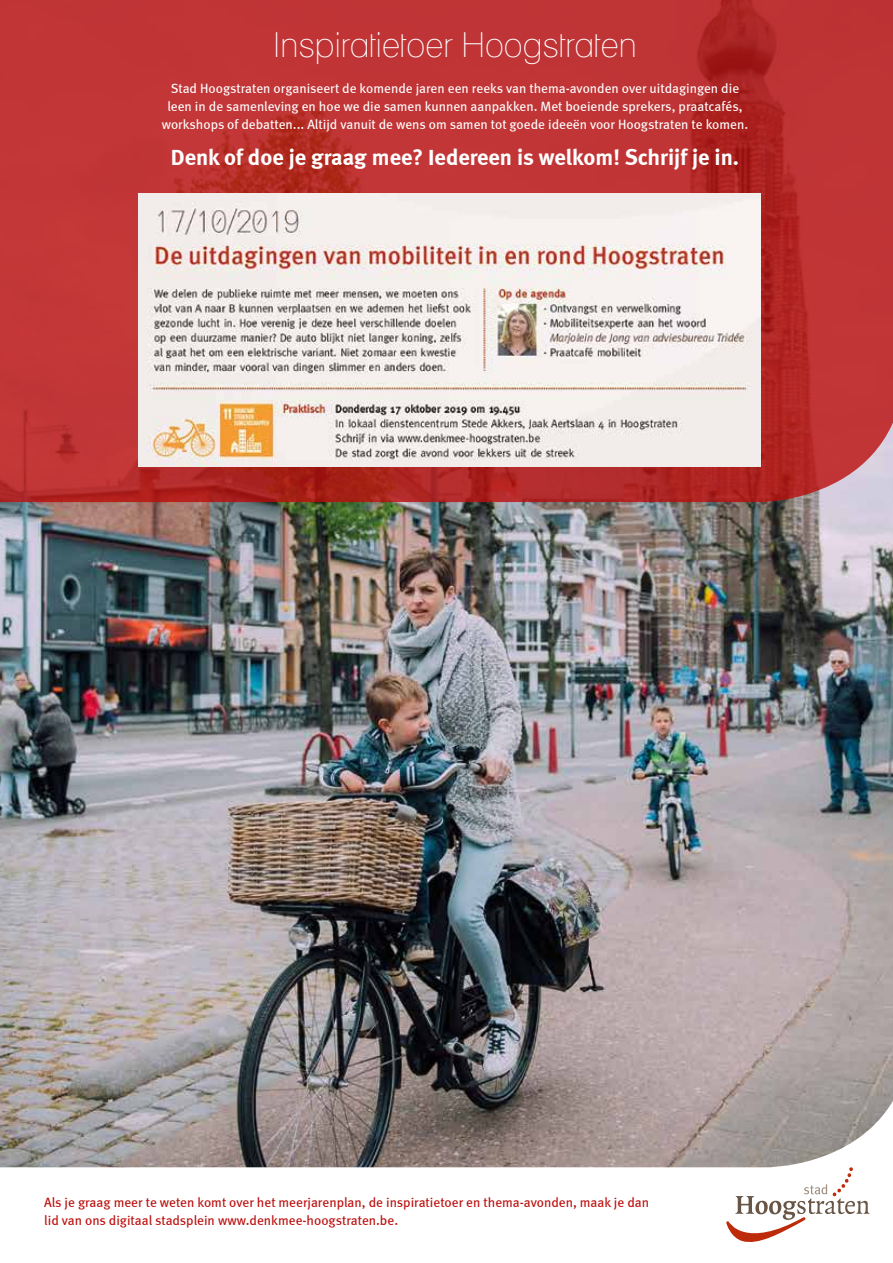
<style>
.page{position:relative;width:893px;height:1263px;background:#fff}
.page>*{position:absolute;margin:0;border:0;box-sizing:border-box;transform-origin:0 0}
.t1{font:condensed 34.5px "Lane";color:#fff}
.t2{font:700 22.5px "Meta";color:#fff}
.t3{font:13.5px/18px "Meta";color:#fff;text-align:center}
.t4{font:13.5px/18px "Meta";color:#bb0e0c}
</style>
<div class="page">
<img style="left:0;top:503px;width:893px;height:664px">
<svg style="left:0;top:0;width:893px;height:503px;background:#bc3333"></svg>
<img style="left:138px;top:193px;width:622px;height:274px">
<svg style="left:726px;top:1167px;width:143px;height:75px"></svg>
<h1 class="t1" style="left:273px;top:24px;width:365px">Inspiratietoer Hoogstraten</h1>
<p class="t3" style="left:162px;top:79px;width:588px">Stad Hoogstraten organiseert de komende jaren een reeks van thema-avonden over uitdagingen die leen in de samenleving en hoe we die samen kunnen aanpakken. Met boeiende sprekers, praatcafés, workshops of debatten... Altijd vanuit de wens om samen tot goede ideeën voor Hoogstraten te komen.</p>
<h2 class="t2" style="left:171px;top:144px;width:570px">Denk of doe je graag mee? Iedereen is welkom! Schrijf je in.</h2>
<p class="t4" style="left:44px;top:1193px;width:606px">Als je graag meer te weten komt over het meerjarenplan, de inspiratietoer en thema-avonden, maak je dan lid van ons digitaal stadsplein www.denkmee-hoogstraten.be.</p>
</div>
